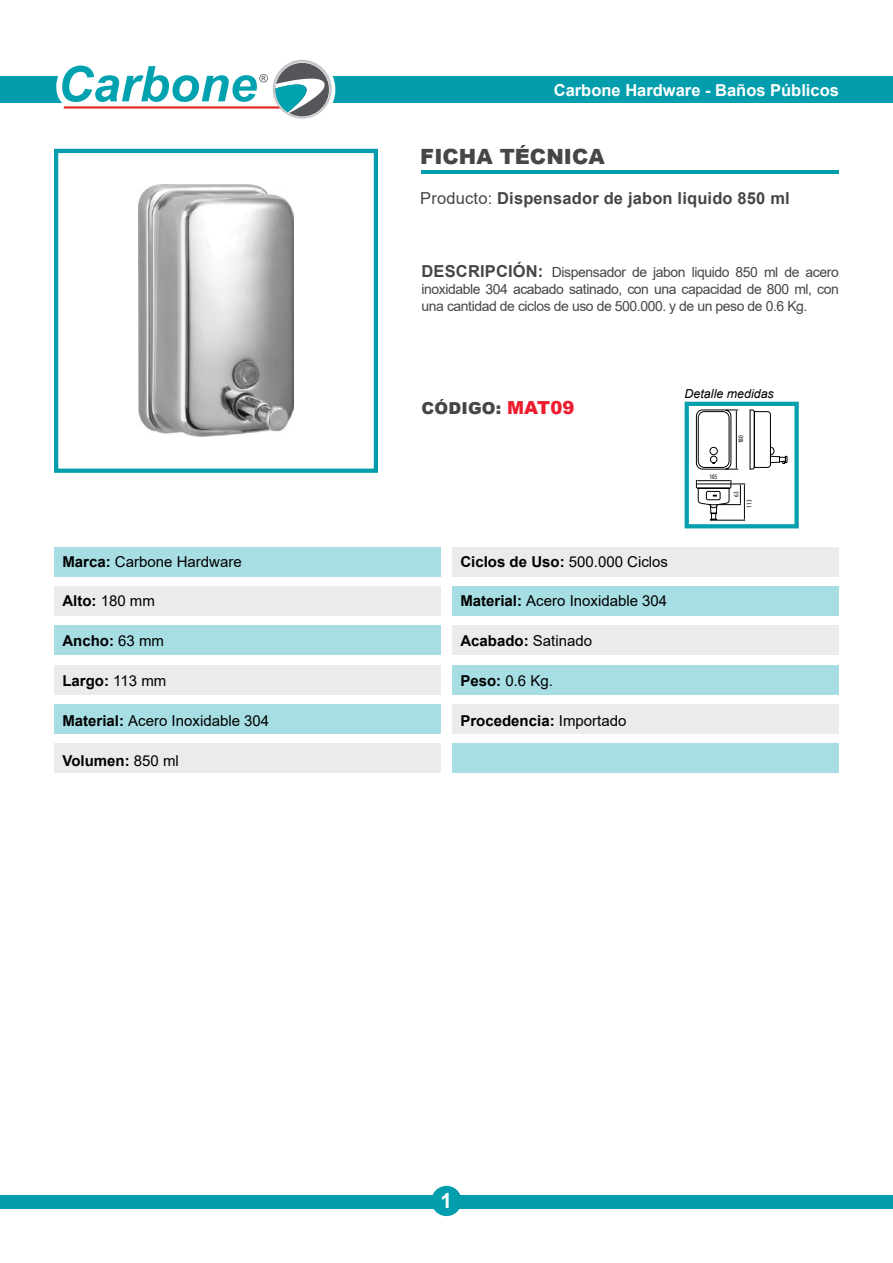
<style>
.page{position:relative;width:893px;height:1263px;background:#fff}
.page>*{position:absolute;margin:0;border:0;box-sizing:border-box;transform-origin:0 0}
.t1{font:900 21px "Arial";color:#464547}
.t2{font:700 21px "Arial";color:#fff}
.t3{font:700 16.5px "Arial";letter-spacing:.01em;color:#464547}
.t4{font:700 16.5px "Arial";color:#fff}
.t5{font:900 16.5px "Arial";letter-spacing:.01em;color:#464547}
.t6{font:15px "Arial";color:#000}
.t7{font:700 15px "Arial";color:#000}
.t8{font:13.95px/16.8px "Arial";letter-spacing:-.03em;color:#464547;text-align:justify}
.t9{font:italic 12.45px "Arial";color:#000}
.t10{font:condensed 6.9px "Myriad Pro";color:#000}
.s1{font-weight:700}
.s2{font-weight:400}
.s3{font-weight:700;font-size:16.5px}
.s4{font-size:18px;color:#ed1c2e}
</style>
<div class="page">
<div style="left:0;top:77px;width:62px;height:26px;background:#039ead"></div>
<div style="left:303px;top:77px;width:590px;height:26px;background:#039ead"></div>
<div style="left:264px;top:54px;width:71px;height:71px;border:12px solid #fff;border-radius:50%"></div>
<svg style="left:273px;top:60px;width:59px;height:59px"></svg>
<svg style="left:47px;top:54px;width:282px;height:63px"></svg>
<hr style="left:421px;top:171px;width:418px;height:3px;background:#039ead">
<div style="left:0;top:1195px;width:893px;height:14px;background:#039ead"></div>
<div style="left:431px;top:1186px;width:31px;height:30px;background:#039ead;border-radius:50%"></div>
<div style="left:54px;top:547px;width:387px;height:30px;background:#a6dee3"></div>
<div style="left:452px;top:547px;width:387px;height:30px;background:#ebebeb"></div>
<div style="left:54px;top:586px;width:387px;height:30px;background:#ebebeb"></div>
<div style="left:452px;top:586px;width:387px;height:30px;background:#a6dee3"></div>
<div style="left:54px;top:626px;width:387px;height:29px;background:#a6dee3"></div>
<div style="left:54px;top:704px;width:387px;height:30px;background:#a6dee3"></div>
<div style="left:452px;top:626px;width:387px;height:29px;background:#ebebeb"></div>
<div style="left:452px;top:704px;width:387px;height:30px;background:#ebebeb"></div>
<div style="left:54px;top:665px;width:387px;height:29px;background:#ebebeb"></div>
<div style="left:54px;top:743px;width:387px;height:30px;background:#ebebeb"></div>
<div style="left:452px;top:665px;width:387px;height:29px;background:#a6dee3"></div>
<div style="left:452px;top:743px;width:387px;height:30px;background:#a6dee3"></div>
<img style="left:138px;top:185px;width:156px;height:252px">
<div style="left:54px;top:149px;width:324px;height:324px;border:4px solid #039ead"></div>
<svg style="left:696px;top:410px;width:91px;height:110px"></svg>
<div style="left:685px;top:402px;width:114px;height:126px;border:4px solid #069fad"></div>
<p class="t6" style="left:62px;top:551px;width:181px"><span class="s1">Marca:</span> Carbone Hardware</p>
<p class="t7" style="left:62px;top:591px;width:94px">Alto: <span class="s2">180 mm</span></p>
<p class="t7" style="left:62px;top:630px;width:103px">Ancho: <span class="s2">63 mm</span></p>
<p class="t7" style="left:62px;top:670px;width:105px">Largo: <span class="s2">113 mm</span></p>
<p class="t6" style="left:62px;top:710px;width:208px"><span class="s1">Material:</span> Acero Inoxidable 304</p>
<p class="t7" style="left:62px;top:750px;width:118px">Volumen: <span class="s2">850 ml</span></p>
<p class="t4" style="left:554px;top:78px;width:287px">Carbone Hardware - Baños Públicos</p>
<h1 class="t1" style="left:420px;top:141px;width:186px">FICHA TÉCNICA</h1>
<p class="t3" style="left:420px;top:187px;width:371px"><span class="s2">Producto:</span> Dispensador de jabon liquido 850 ml</p>
<p class="t8" style="left:421px;top:264px;width:419px"><span class="s3">DESCRIPCIÓN:</span> Dispensador de jabon liquido 850 ml de acero inoxidable 304 acabado satinado, con una capacidad de 800 ml, con una cantidad de ciclos de uso de 500.000. y de un peso de 0.6 Kg.</p>
<p class="t5" style="left:421px;top:396px;width:155px">CÓDIGO: <span class="s4">MAT09</span></p>
<p class="t9" style="left:685px;top:386px;width:91px">Detalle medidas</p>
<p class="t10" style="left:737px;top:443px;width:9px;rotate:-90deg">180</p>
<p class="t10" style="left:710px;top:472px;width:9px">105</p>
<p class="t10" style="left:732px;top:497px;width:7px;rotate:-90deg">63</p>
<p class="t10" style="left:745px;top:508px;width:9px;rotate:-90deg">113</p>
<p class="t6" style="left:460px;top:551px;width:209px"><span class="s1">Ciclos de Uso:</span> 500.000 Ciclos</p>
<p class="t6" style="left:460px;top:591px;width:208px"><span class="s1">Material:</span> Acero Inoxidable 304</p>
<p class="t7" style="left:460px;top:630px;width:133px">Acabado: <span class="s2">Satinado</span></p>
<p class="t6" style="left:460px;top:670px;width:94px"><span class="s1">Peso:</span> 0.6 Kg.</p>
<p class="t7" style="left:460px;top:710px;width:167px">Procedencia: <span class="s2">Importado</span></p>
<h1 class="t2" style="left:441px;top:1186px;width:13px">1</h1>
</div>
